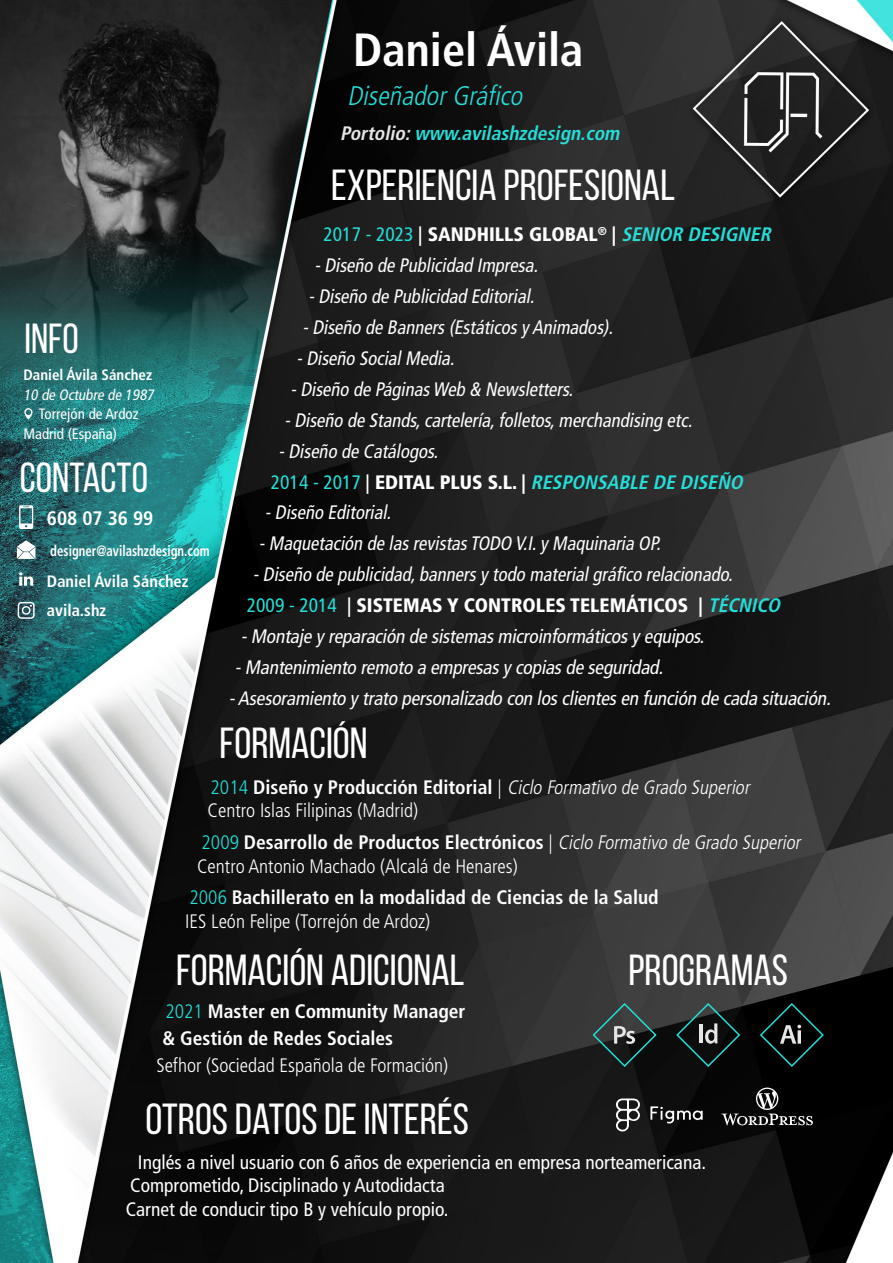
<style>
.page{position:relative;width:893px;height:1263px;background:#fff}
.page>*{position:absolute;margin:0;border:0;box-sizing:border-box;transform-origin:0 0}
.t1{font:700 condensed 46.5px "Frutiger LT Std";color:#fff}
.t2{font:43.5px "Bebas Neue";color:#fff}
.t3{font:42px "Bebas Neue";color:#fff}
.t4{font:italic 300 condensed 27px "Frutiger LT Std";color:#25ded8}
.t5{font:italic condensed 19.5px "Frutiger LT Std";color:#fff;scale:.96 1}
.t6{font:300 condensed 19.5px/23.4px "Frutiger LT Std";color:#fff}
.t7{font:italic condensed 19.5px "Frutiger LT Std";color:#fff}
.t8{font:700 condensed 19.5px/27px "Frutiger LT Std";color:#fff}
.t9{font:condensed 19.5px/23.4px "Frutiger LT Std";color:#fff}
.t10{font:900 condensed 19.5px "Frutiger LT Std";color:#fff}
.t11{font:italic 700 condensed 19.5px "Frutiger LT Std";color:#25ded8}
.t12{font:700 condensed 16.5px/29.1px "Frutiger LT Std";color:#fff}
.t13{font:condensed 15px/19.5px "Frutiger LT Std";color:#fff}
.t14{font:700 condensed 15px "Frutiger LT Std";color:#fff;scale:.85 1}
.t15{font:700 condensed 15px "Frutiger LT Std";color:#fff}
.t16{font:italic condensed 15px "Frutiger LT Std";color:#fff}
.s1{color:#e6e6e6}
.s2{font-weight:400;color:#25ded8}
.s3{font-weight:700}
.s4{font-weight:700;font-style:italic;color:#25ded8}
.s5{font-weight:400;font-style:normal}
.s6{font-style:normal;color:#fff}
.s7{font-weight:900;font-style:normal;color:#fff}
.s8{color:#25ded8}
.s9{font-style:italic}
.s10{font-weight:300;color:#25ded8}
.s11{font-weight:300}
</style>
<div class="page">
<img style="left:0;top:0;width:893px;height:1263px">
<svg style="left:24px;top:408px;width:9px;height:11px"></svg>
<svg style="left:19px;top:505px;width:14px;height:24px"></svg>
<svg style="left:17px;top:540px;width:18px;height:19px"></svg>
<svg style="left:18px;top:602px;width:17px;height:17px"></svg>
<svg style="left:19px;top:572px;width:14px;height:14px"></svg>
<svg style="left:591px;top:1002px;width:67px;height:66px;background:#2f3a39"></svg>
<svg style="left:675px;top:1002px;width:66px;height:66px;background:#202b2b"></svg>
<svg style="left:759px;top:1002px;width:66px;height:66px;background:#0c1716"></svg>
<svg style="left:615px;top:1098px;width:26px;height:34px"></svg>
<svg style="left:650px;top:1106px;width:53px;height:19px"></svg>
<svg style="left:721px;top:1087px;width:92px;height:38px;background:#2b2b2b"></svg>
<h1 class="t1" style="left:353px;top:22px;width:232px">Daniel Ávila</h1>
<h3 class="t4" style="left:347px;top:80px;width:183px">DiseñadorGráfico</h3>
<p class="t11" style="left:340px;top:122px;width:285px"><span class="s1">Portolio:</span>www.avilashzdesign.com</p>
<h3 class="t3" style="left:24px;top:316px;width:56px">INFO</h3>
<p class="t15" style="left:23px;top:366px;width:130px">Daniel Ávila Sánchez</p>
<p class="t16" style="left:23px;top:386px;width:135px">10 de Octubre de 1987</p>
<p class="t13" style="left:23px;top:404px;width:117px;text-indent:16px">Torrejón de Ardoz<br>Madrid (España)</p>
<h3 class="t3" style="left:20px;top:455px;width:130px">CONTACTO</h3>
<p class="t8" style="left:47px;top:504px;width:108px">608 07 36 99</p>
<p class="t14" style="left:50px;top:542px;width:189px">designer@avilashzdesign.com</p>
<p class="t12" style="left:47px;top:566px;width:143px">Daniel Ávila Sánchez avila.shz</p>
<h2 class="t2" style="left:331px;top:161px;width:345px">EXPERIENCIA PROFESIONAL</h2>
<p class="t10" style="left:324px;top:223px;width:453px"><span class="s2">2017 - 2023</span> <span class="s3">|</span> SANDHILLS GLOBAL<sup>®</sup> | <span class="s4">SENIOR DESIGNER</span></p>
<p class="t5" style="left:314px;top:254px;width:238px">-Diseño de Publicidad Impresa.</p>
<p class="t5" style="left:308px;top:285px;width:241px">-Diseño de Publicidad Editorial.</p>
<p class="t5" style="left:302px;top:316px;width:329px">-Diseño de Banners(Estáticosy Animados).</p>
<p class="t5" style="left:296px;top:347px;width:170px">-Diseño SocialMedia.</p>
<p class="t5" style="left:290px;top:378px;width:300px">-Diseño de PáginasWeb &amp; Newsletters.</p>
<p class="t5" style="left:284px;top:409px;width:430px">-Diseño de Stands,cartelería,folletos,merchandising etc.</p>
<p class="t5" style="left:278px;top:440px;width:172px">-Diseño de Catálogos.</p>
<p class="t11" style="left:271px;top:470px;width:478px"><span class="s5">2014 - 2017</span> <span class="s6">|</span> <span class="s7">EDITAL PLUS S.L. |</span> RESPONSABLE DE DISEÑO</p>
<p class="t5" style="left:265px;top:501px;width:137px">-Diseño Editorial.</p>
<p class="t5" style="left:259px;top:532px;width:424px">-Maquetación de lasrevistasTODO V.I.y Maquinaria OP.</p>
<p class="t5" style="left:253px;top:563px;width:505px">-Diseño de publicidad,bannersy todo materialgráfico relacionado.</p>
<p class="t10" style="left:247px;top:594px;width:539px"><span class="s2">2009 - 2014</span> <span class="s3">|</span> SISTEMAS Y CONTROLES TELEMÁTICOS | <span class="s4">TÉCNICO</span></p>
<p class="t7" style="left:241px;top:625px;width:469px">-Montaje y reparación de sistemasmicroinformáticosy equipos.</p>
<p class="t7" style="left:235px;top:656px;width:434px">-Mantenimiento remoto a empresasy copiasde seguridad.</p>
<p class="t7" style="left:229px;top:687px;width:607px">-Asesoramiento y trato personalizado con losclientesen función de cada situación.</p>
<h2 class="t2" style="left:220px;top:719px;width:150px">FORMACIÓN</h2>
<p class="t6" style="left:208px;top:775px;width:547px"><span class="s8">2014</span> <span class="s3">Diseño y Producción Editorial</span> | <span class="s9">Ciclo Formativo de Grado Superior<br></span>Centro Islas Filipinas (Madrid)</p>
<p class="t6" style="left:197px;top:830px;width:609px;line-height:24px"><span class="s8">2009</span> <span class="s3">Desarrollo de Productos Electrónicos</span> | <span class="s9">Ciclo Formativo de Grado Superior<br></span>Centro Antonio Machado (Alcalá de Henares)</p>
<p class="t8" style="left:185px;top:885px;width:475px;line-height:24px"><span class="s10">2006</span> Bachillerato en la modalidad de Ciencias de la Salud<br><span class="s11">IES León Felipe (Torrejón de Ardoz)</span></p>
<h2 class="t2" style="left:176px;top:946px;width:290px">FORMACIÓN ADICIONAL</h2>
<h2 class="t2" style="left:628px;top:946px;width:161px">PROGRAMAS</h2>
<p class="t8" style="left:162px;top:998px;width:305px"><span class="s10">2021</span> Master en Community Manager &amp; Gestión de Redes Sociales</p>
<p class="t6" style="left:156px;top:1054px;width:293px">Sefhor (Sociedad Española de Formación)</p>
<h2 class="t2" style="left:145px;top:1095px;width:325px">OTROS DATOS DE INTERÉS</h2>
<p class="t9" style="left:126px;top:1150px;width:582px;text-indent:12px">Inglés a nivel usuario con 6 años de experiencia en empresa norteamericana.<br>Comprometido, Disciplinado y Autodidacta<br>Carnet de conducir tipo B y vehículo propio.</p>
</div>
